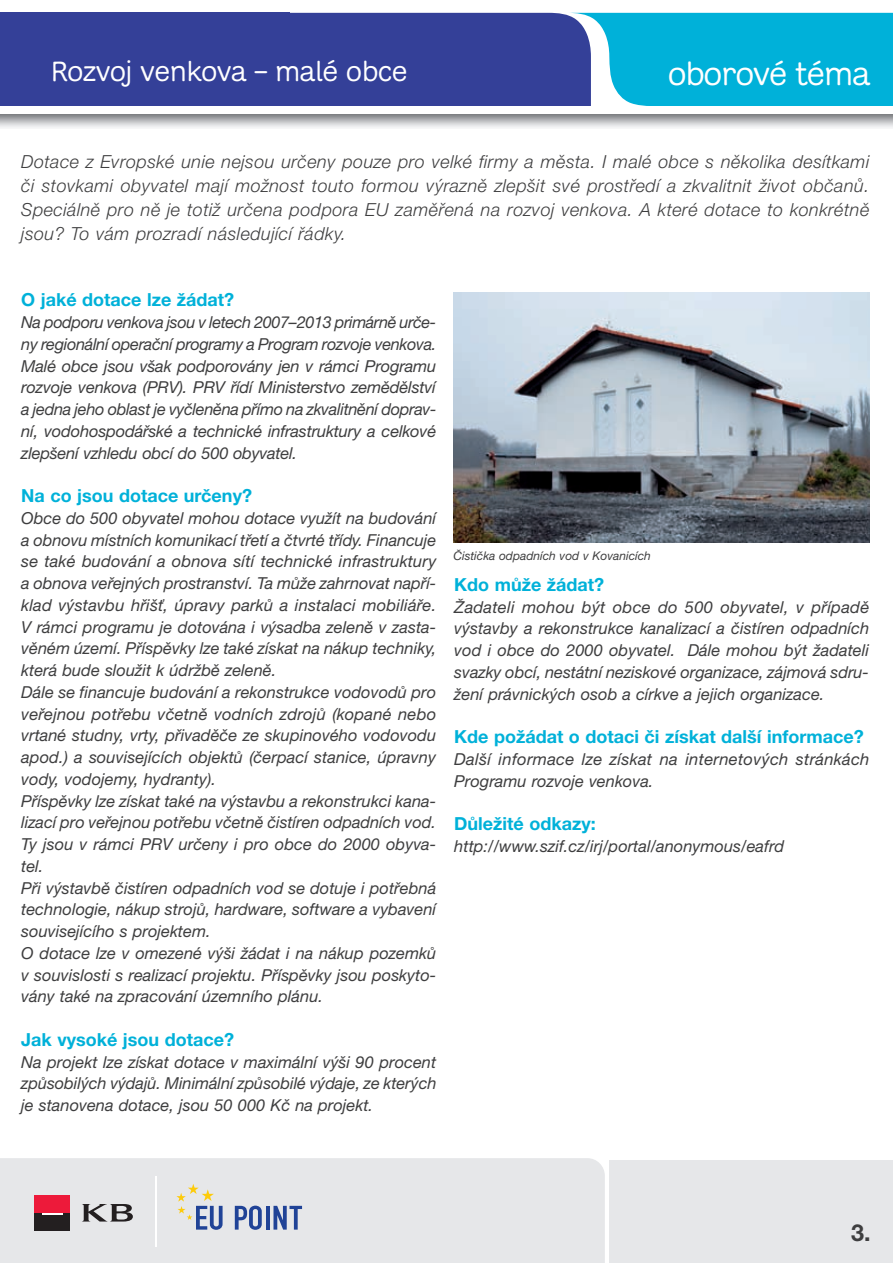
<style>
.page{position:relative;width:893px;height:1263px;background:#fff}
.page>*{position:absolute;margin:0;border:0;box-sizing:border-box;transform-origin:0 0}
.t1{font:33px "Adesso CE";letter-spacing:-.015em;color:#fff}
.t2{font:28.5px "Adesso CE";color:#fff}
.t3{font:700 23.4px "Helvetica Neue CE";color:#3e3e3f}
.t4{font:italic 300 18px/24px "Helvetica Neue CE";letter-spacing:.025em;color:#3e3e3f;text-align:justify}
.t5{font:700 18px "Helvetica Neue CE";color:#00b1d9}
.t6{font:italic 16.5px/21.8px "Helvetica Neue CE";color:#3e3e3f;text-align:justify}
.t7{font:italic 12px "Helvetica Neue CE";color:#3e3e3f}
.s1{font-family:"Helvetica Neue"}
</style>
<div class="page">
<div style="left:0;top:1158px;width:605px;height:105px;background:#e6e7e9"></div>
<div style="left:35px;top:1195px;width:35px;height:18px;background:#ed1a3a"></div>
<div style="left:35px;top:1213px;width:35px;height:17px;background:#231f20"></div>
<svg style="left:42px;top:1213px;width:20px;height:1px"></svg>
<svg style="left:82px;top:1204px;width:51px;height:17px"></svg>
<hr style="left:155px;top:1176px;width:2px;height:71px;background:#fff">
<div style="left:290px;top:13px;width:277px;height:93px;background:#344098"></div>
<div style="left:0;top:13px;width:290px;height:93px;background:#344098"></div>
<svg style="left:567px;top:13px;width:326px;height:93px;background:#14aed7"></svg>
<svg style="left:235px;top:1205px;width:27px;height:25px"></svg>
<hr style="left:266px;top:1206px;width:3px;height:23px;background:#204397">
<svg style="left:273px;top:1206px;width:29px;height:23px"></svg>
<svg style="left:176px;top:1184px;width:47px;height:46px;background:#c7cacd"></svg>
<div style="left:609px;top:1160px;width:284px;height:103px;background:#e6e7e9"></div>
<img style="left:453px;top:292px;width:416px;height:251px">
<h2 class="t2" style="left:51px;top:55px;width:358px">Rozvoj venkova – malé obce</h2>
<h1 class="t1" style="left:668px;top:54px;width:204px">oborové téma</h1>
<p class="t4" style="left:21px;top:150px;width:850px">Dotace z Evropské unie nejsou určeny pouze pro velké firmy a města. I malé obce s několika desítkami či stovkami obyvatel mají možnost touto formou v<span class="s1">ý</span>razně zlepšit své prostředí a zkvalitnit život občanů.<br>Speciálně pro ně je totiž určena podpora EU zaměřená na rozvoj venkova. A které dotace to konkrétně jsou? To vám prozradí následující řádky.</p>
<p class="t5" style="left:21px;top:290px;width:215px">O jaké dotace lze žádat?</p>
<p class="t6" style="left:21px;top:311px;width:417px">Na podporu venkova jsou v letech 2007–2013 primárně urče&shy;ny regionální operační programy a Program rozvoje venkova.<br>Malé obce jsou však podporovány jen v rámci Programu rozvoje venkova (PRV). PRV řídí Ministerstvo zemědělství a jedna jeho oblast je vyčleněna přímo na zkvalitnění doprav&shy;ní, vodohospodářské a technické infrastruktury a celkové zlepšení vzhledu obcí do 500 obyvatel.</p>
<p class="t5" style="left:21px;top:486px;width:232px">Na co jsou dotace určeny?</p>
<p class="t6" style="left:21px;top:507px;width:417px;text-align:left">Obce do 500 obyvatel mohou dotace využít na budování a obnovu místních komunikací třetí a čtvrté třídy. Financuje se také budování a obnova sítí technické infrastruktury a obnova veřejných prostranství. Ta může zahrnovat napří&shy;klad výstavbu hřišť, úpravy parků a instalaci mobiliáře.<br>V rámci programu je dotována i výsadba zeleně v zasta&shy;věném území. Příspěvky lze také získat na nákup techniky, která bude sloužit k údržbě zeleně.<br>Dále se financuje budování a rekonstrukce vodovodů pro veřejnou potřebu včetně vodních zdrojů (kopané nebo vrtané studny, vrty, přivaděče ze skupinového vodovodu apod.) a souvisejících objektů (čerpací stanice, úpravny vody, vodojemy, hydranty).<br>Příspěvky lze získat také na výstavbu a rekonstrukci kana&shy;lizací pro veřejnou potřebu včetně čistíren odpadních vod.<br>Ty jsou v rámci PRV určeny i pro obce do 2000 obyva&shy;tel.<br>Při výstavbě čistíren odpadních vod se dotuje i potřebná technologie, nákup strojů, hardware, software a vybavení souvisejícího s projektem.<br>O dotace lze v omezené výši žádat i na nákup pozemků v souvislosti s realizací projektu. Příspěvky jsou poskyto&shy;vány také na zpracování územního plánu.</p>
<p class="t5" style="left:21px;top:1029px;width:214px">Jak vysoké jsou dotace?</p>
<p class="t6" style="left:21px;top:1051px;width:417px">Na projekt lze získat dotace v maximální výši 90 procent způsobilých výdajů. Minimální způsobilé výdaje, ze kterých je stanovena dotace, jsou 50 000 Kč na projekt.</p>
<p class="t7" style="left:453px;top:549px;width:199px">Čistička odpadních vod v Kovanicích</p>
<p class="t5" style="left:454px;top:574px;width:152px">Kdo může žádat?</p>
<p class="t6" style="left:454px;top:596px;width:417px">Žadateli mohou být obce do 500 obyvatel, v případě výstavby a rekonstrukce kanalizací a čistíren odpadních vod i obce do 2000 obyvatel. Dále mohou být žadateli svazky obcí, nestátní neziskové organizace, zájmová sdru&shy;žení právnických osob a církve a jejich organizace.</p>
<p class="t5" style="left:454px;top:726px;width:411px">Kde požádat o dotaci či získat další informace?</p>
<p class="t6" style="left:454px;top:748px;width:417px">Další informace lze získat na internetových stránkách<br>Programu rozvoje venkova.</p>
<p class="t5" style="left:454px;top:813px;width:143px">Důležité odkazy:</p>
<p class="t6" style="left:454px;top:835px;width:331px">http://www.szif.cz/irj/portal/anonymous/eafrd</p>
<h3 class="t3" style="left:851px;top:1220px;width:21px">3.</h3>
</div>
